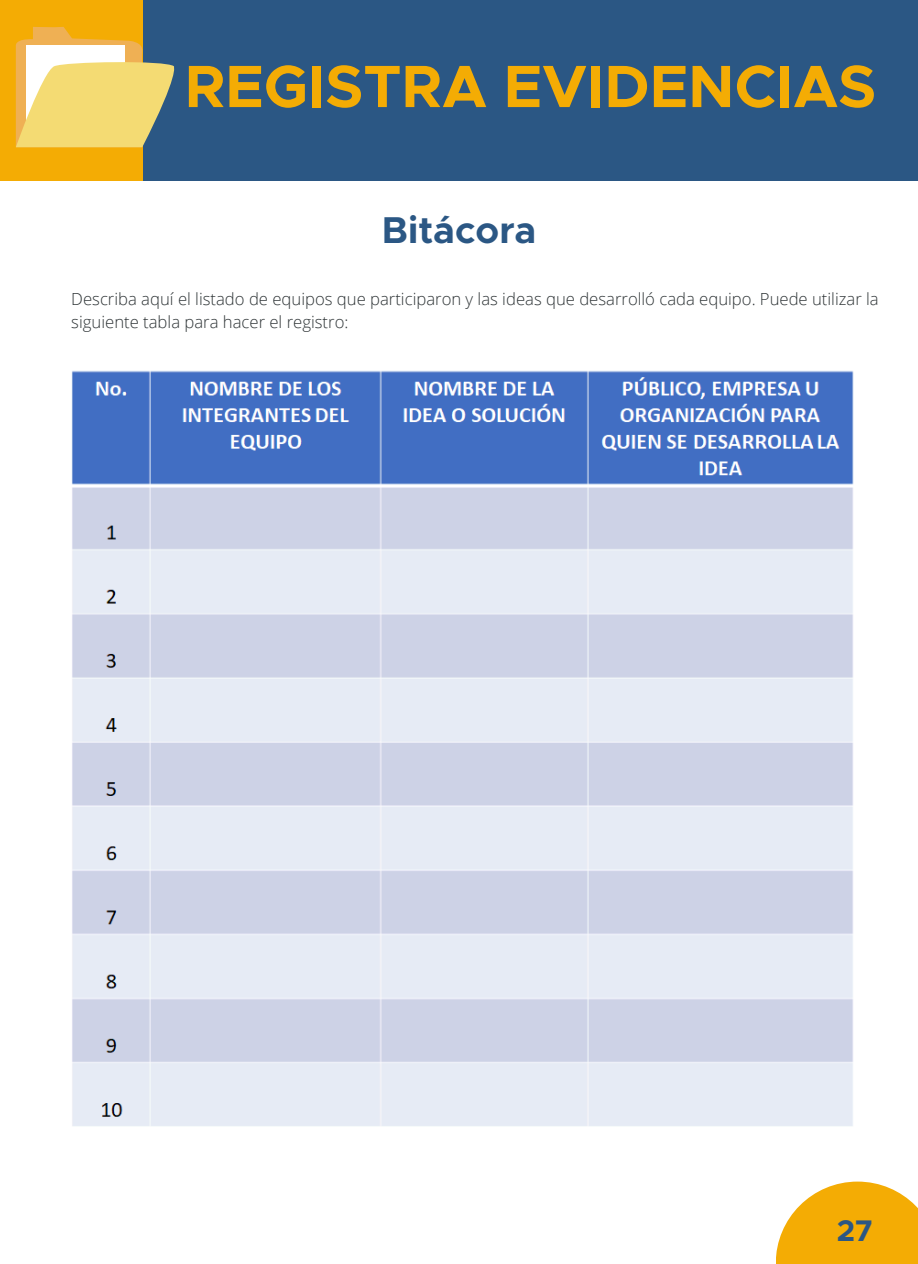
<style>
.page{position:relative;width:918px;height:1264px;background:#fff}
.page>*{position:absolute;margin:0;border:0;box-sizing:border-box;transform-origin:0 0}
.t1{font:700 59.85px "Metropolis";color:#f4ac04}
.t2{font:700 37.5px "Metropolis";color:#2b5784}
.t3{font:700 30px "Metropolis";color:#2b5784}
.t4{font:300 16.65px/23px "Open Sans";color:#2e3436}
</style>
<div class="page">
<div style="left:143px;top:0;width:775px;height:180px;background:#2b5784"></div>
<div style="left:0;top:0;width:143px;height:180px;background:#f4ac04"></div>
<svg style="left:776px;top:1181px;width:142px;height:82px;fill:#f4ac04"></svg>
<svg style="left:15px;top:27px;width:160px;height:120px"></svg>
<img style="left:71px;top:370px;width:783px;height:756px">
<p class="t1" style="left:185px;top:59px;width:693px">REGISTRA EVIDENCIAS</p>
<p class="t2" style="left:382px;top:213px;width:156px">Bitácora</p>
<p class="t4" style="left:71px;top:287px;width:809px">Describa aquí el listado de equipos que participaron y las ideas que desarrolló cada equipo. Puede utilizar la siguiente tabla para hacer el registro:</p>
<h2 class="t3" style="left:837px;top:1216px;width:38px">27</h2>
</div>
